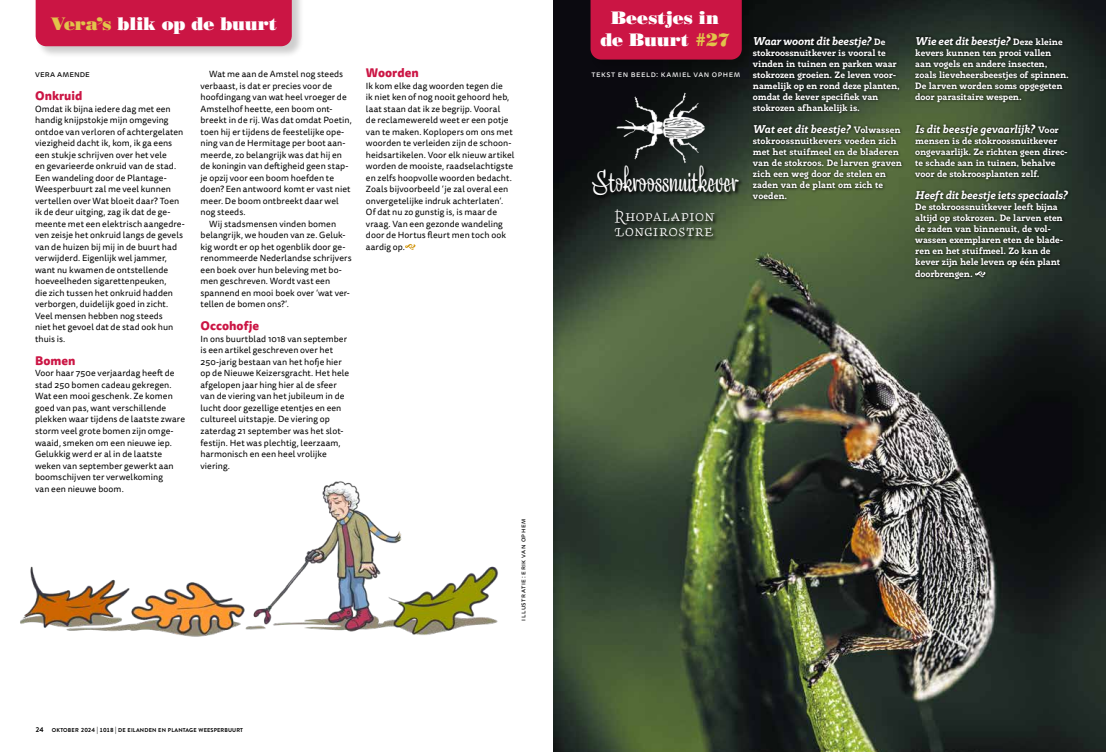
<style>
.page{position:relative;width:1106px;height:752px;background:#fff}
.page>*{position:absolute;margin:0;border:0;box-sizing:border-box;transform-origin:0 0}
.t1{font:31px "Liza Display Pro";letter-spacing:.005em;color:#fff}
.t2{font:18px/22px "Bodoni Poster";letter-spacing:-.005em;color:#fff;text-align:center}
.t3{font:17px/15px "Liza Caps Pro";letter-spacing:.015em;color:#fff}
.t4{font:800 12px "Tisa Sans Pro";color:#cb1544}
.t5{font:italic 800 11px "Rogliano";letter-spacing:-.015em;color:#fff}
.t6{font:800 9px/11px "Rogliano";letter-spacing:-.01em;color:#fff}
.t7{font:8.9px/11.5px "Tisa Sans Pro";letter-spacing:.01em;color:#000}
.t8{font:8.5px "Tisa Sans Pro";letter-spacing:.065em;color:#fff}
.t9{font:7px "Tisa Sans Pro";letter-spacing:.07em;color:#000}
.t10{font:700 5.6px "Brandon Grotesque";letter-spacing:.025em;color:#000}
.s1{color:#e2c34a}
.s2{font-style:normal;font-size:9px}
.s3{font-size:7px}
.s4{font-size:6px}
</style>
<div class="page">
<img style="left:553px;top:0;width:553px;height:751px">
<div style="left:36px;top:0;width:268px;height:58px;background:#000;opacity:.2"></div>
<div style="left:36px;top:0;width:256px;height:46px;background:#cb1544"></div>
<div style="left:590px;top:0;width:164px;height:72px;background:#0a0d0e"></div>
<div style="left:590px;top:0;width:151px;height:60px;background:#cb1544"></div>
<svg style="left:749px;top:33px;width:322px;height:249px;background:#37462e"></svg>
<svg style="left:975px;top:271px;width:10px;height:6px"></svg>
<svg style="left:591px;top:164px;width:152px;height:77px;background:#293428"></svg>
<img style="left:608px;top:89px;width:111px;height:78px">
<svg style="left:405px;top:244px;width:10px;height:6px"></svg>
<img style="left:20px;top:481px;width:478px;height:156px">
<h2 class="t2" style="left:51px;top:13px;width:228px"><span class="s1">Vera’s</span> blik op de buurt</h2>
<h2 class="t2" style="left:600px;top:6px;width:131px">Beestjes in de Buurt <span class="s1">#27</span></h2>
<p class="t8" style="left:591px;top:68px;width:150px">tekst en beeld: kamiel van ophem</p>
<h3 class="t4" style="left:366px;top:64px;width:54px">Woorden</h3>
<p class="t7" style="left:366px;top:80px;width:150px">Ik kom elke dag woorden tegen die<br>ik niet ken of nog nooit gehoord heb, laat staan dat ik ze begrijp. Vooral<br>de reclamewereld weet er een potje van te maken. Koplopers om ons met woorden te verleiden zijn de schoon&shy;heidsartikelen. Voor elk nieuw artikel worden de mooiste, raadselachtigste en zelfs hoopvolle woorden bedacht.<br>Zoals bijvoorbeeld ‘je zal overal een onvergetelijke indruk achterlaten’.<br>Of dat nu zo gunstig is, is maar de vraag. Van een gezonde wandeling door de Hortus fleurt men toch ook aardig op.</p>
<p class="t7" style="left:209px;top:68px;width:136px">Wat me aan de Amstel nog steeds</p>
<p class="t7" style="left:200px;top:80px;width:133px">verbaast, is dat er precies voor de</p>
<p class="t7" style="left:200px;top:91px;width:148px">hoofdingang van wat heel vroeger de</p>
<p class="t7" style="left:200px;top:103px;width:134px">Amstelhof heette, een boom ont-</p>
<p class="t7" style="left:200px;top:114px;width:153px">breekt in de rij. Was dat omdat Poetin,</p>
<p class="t7" style="left:200px;top:126px;width:145px">toen hij er tijdens de feestelijke ope-</p>
<p class="t7" style="left:200px;top:137px;width:146px">ning van de Hermitage per boot aan-</p>
<p class="t7" style="left:200px;top:149px;width:143px">meerde, zo belangrijk was dat hij en</p>
<p class="t7" style="left:200px;top:160px;width:149px">de koningin van deftigheid geen stap-</p>
<p class="t7" style="left:200px;top:172px;width:135px">je opzij voor een boom hoefden te</p>
<p class="t7" style="left:200px;top:183px;width:152px">doen? Een antwoord komt er vast niet</p>
<p class="t7" style="left:200px;top:195px;width:140px">meer. De boom ontbreekt daar wel</p>
<p class="t7" style="left:200px;top:206px;width:47px">nog steeds.</p>
<p class="t7" style="left:209px;top:218px;width:129px">Wij stadsmensen vinden bomen</p>
<p class="t7" style="left:200px;top:229px;width:147px">belangrijk, we houden van ze. Geluk-</p>
<p class="t7" style="left:200px;top:241px;width:146px">kig wordt er op het ogenblik door ge-</p>
<p class="t7" style="left:200px;top:252px;width:153px">renommeerde Nederlandse schrijvers</p>
<p class="t7" style="left:200px;top:264px;width:143px">een boek over hun beleving met bo-</p>
<p class="t7" style="left:200px;top:275px;width:131px">men geschreven. Wordt vast een</p>
<p class="t7" style="left:200px;top:287px;width:151px">spannend en mooi boek over ‘wat ver-</p>
<p class="t7" style="left:200px;top:298px;width:90px">tellen de bomen ons?’.</p>
<h3 class="t4" style="left:200px;top:317px;width:60px">Occohofje</h3>
<p class="t7" style="left:200px;top:333px;width:150px">In ons buurtblad 1018 van september is een artikel geschreven over het 250-jarig bestaan van het hofje hier op de Nieuwe Keizersgracht. Het hele afgelopen jaar hing hier al de sfeer van de viering van het jubileum in de lucht door gezellige etentjes en een cultureel uitstapje. De viering op zaterdag 21 september was het slot&shy;festijn. Het was plechtig, leerzaam, harmonisch en een heel vrolijke viering.</p>
<p class="t7" style="left:35px;top:68px;width:56px">vera amende</p>
<h3 class="t4" style="left:35px;top:87px;width:49px">Onkruid</h3>
<p class="t7" style="left:35px;top:103px;width:151px">Omdat ik bijna iedere dag met een handig knijpstokje mijn omgeving ontdoe van verloren of achtergelaten viezigheid dacht ik, kom, ik ga eens een stukje schrijven over het vele<br>en gevarieerde onkruid van de stad.<br>Een wandeling door de Plantage-- Weesperbuurt zal me veel kunnen vertellen over Wat bloeit daar? Toen ik de deur uitging, zag ik dat de ge&shy;meente met een elektrisch aangedre&shy;ven zeisje het onkruid langs de gevels van de huizen bij mij in de buurt had verwijderd. Eigenlijk wel jammer, want nu kwamen de ontstellende hoeveelheden sigarettenpeuken,<br>die zich tussen het onkruid hadden verborgen, duidelijk goed in zicht.<br>Veel mensen hebben nog steeds<br>niet het gevoel dat de stad ook hun thuis is.</p>
<h3 class="t4" style="left:35px;top:351px;width:42px">Bomen</h3>
<p class="t7" style="left:35px;top:367px;width:151px">Voor haar 750e verjaardag heeft de stad 250 bomen cadeau gekregen.<br>Wat een mooi geschenk. Ze komen goed van pas, want verschillende plekken waar tijdens de laatste zware storm veel grote bomen zijn omge&shy;waaid, smeken om een nieuwe iep.<br>Gelukkig werd er al in de laatste weken van september gewerkt aan boomschijven ter verwelkoming<br>van een nieuwe boom.</p>
<h1 class="t1" style="left:591px;top:162px;width:147px">Stokroossnuitkever</h1>
<h3 class="t3" style="left:613px;top:209px;width:102px">Rhopalapion longirostre</h3>
<p class="t9" style="left:518px;top:620px;width:103px;rotate:-90deg">illustratie: erik van ophem</p>
<p class="t5" style="left:753px;top:34px;width:134px">Waar woont dit beestje? <span class="s2">De</span></p>
<p class="t6" style="left:753px;top:47px;width:148px">stokroossnuitkever is vooral te vinden in tuinen en parken waar stokrozen groeien. Ze leven voor&shy;namelijk op en rond deze planten, omdat de kever specifiek van stokrozen afhankelijk is.</p>
<p class="t5" style="left:753px;top:122px;width:149px">Wat eet dit beestje? <span class="s2">Volwassen</span></p>
<p class="t6" style="left:753px;top:135px;width:151px">stokroossnuitkevers voeden zich met het stuifmeel en de bladeren van de stokroos. De larven graven zich een weg door de stelen en zaden van de plant om zich te voeden.</p>
<p class="t5" style="left:915px;top:34px;width:149px">Wie eet dit beestje? <span class="s2">Deze kleine</span></p>
<p class="t6" style="left:915px;top:47px;width:155px">kevers kunnen ten prooi vallen aan vogels en andere insecten, zoals lieveheersbeestjes of spinnen.<br>De larven worden soms opgegeten door parasitaire wespen.</p>
<p class="t5" style="left:915px;top:122px;width:145px">Is dit beestje gevaarlijk? <span class="s2">Voor</span></p>
<p class="t6" style="left:915px;top:135px;width:154px">mensen is de stokroossnuitkever ongevaarlijk. Ze richten geen direc&shy;te schade aan in tuinen, behalve voor de stokroosplanten zelf.</p>
<p class="t5" style="left:915px;top:188px;width:154px">Heeft dit beestje iets speciaals?</p>
<p class="t6" style="left:915px;top:201px;width:149px">De stokroossnuitkever leeft bijna altijd op stokrozen. De larven eten de zaden van binnenuit, de vol&shy;wassen exemplaren eten de blade&shy;ren en het stuifmeel. Zo kan de kever zijn hele leven op één plant</p>
<p class="t6" style="left:915px;top:268px;width:59px">doorbrengen.</p>
<p class="t10" style="left:35px;top:725px;width:209px"><span class="s3">24</span> OKTOBER <span class="s4">2024</span> <span class="s3">|</span> <span class="s4">1018</span> <span class="s3">|</span> DE EILANDEN EN PLANTAGE WEESPERBUURT</p>
</div>
